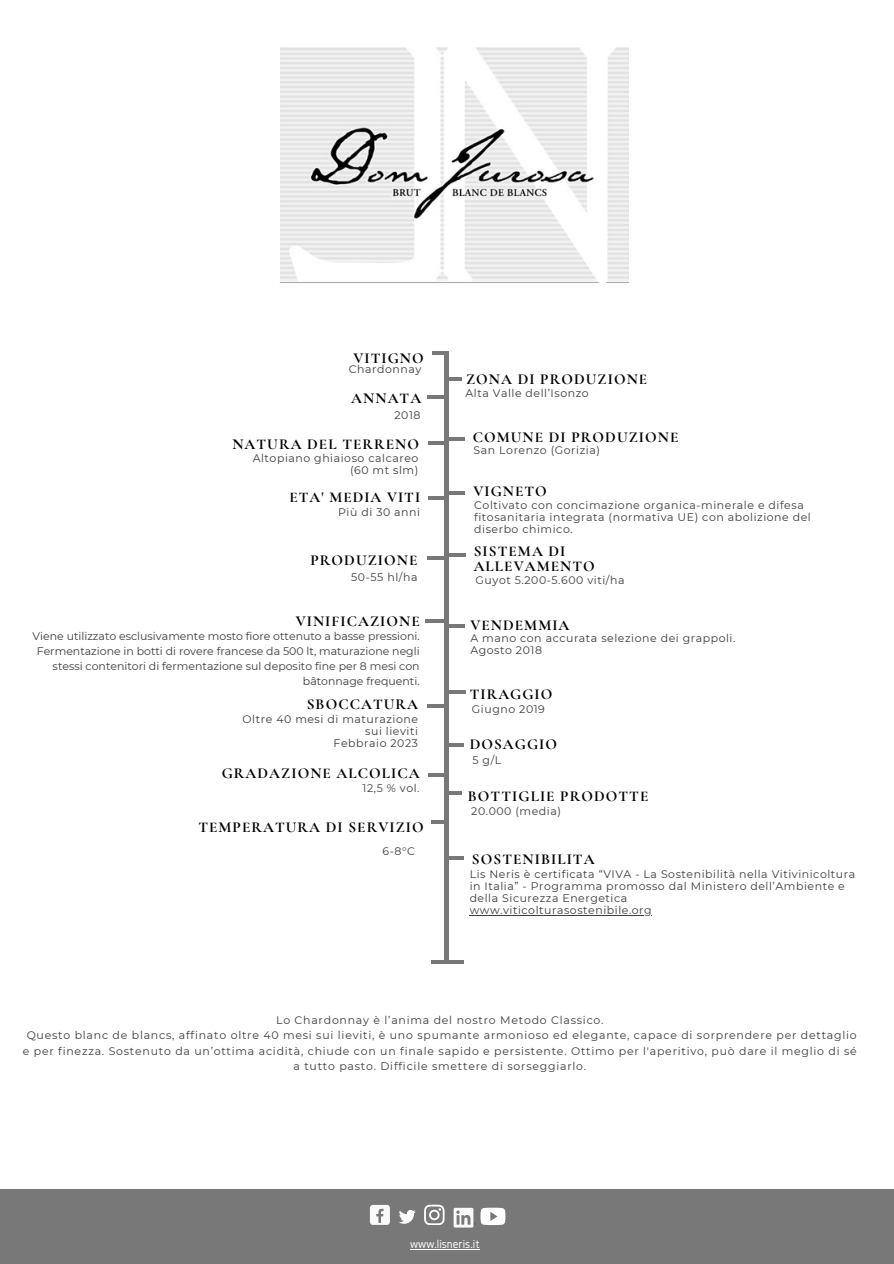
<style>
.page{position:relative;width:894px;height:1264px;background:#fff}
.page>*{position:absolute;margin:0;border:0;box-sizing:border-box;transform-origin:0 0}
.t1{font:700 15.15px/15.1px "Cormorant Garamond";letter-spacing:.07em;color:#000}
.t2{font:700 15px "Cormorant Garamond";letter-spacing:.07em;color:#000}
.t3{font:12.45px "Gidole";color:#fff}
.t4{font:10.95px/12px "Montserrat";letter-spacing:.05em;color:#3c3b38}
.t5{font:10.95px/15.1px "Montserrat";letter-spacing:.07em;color:#3c3b38;text-align:center}
.t6{font:10.95px/15.1px "Montserrat";color:#3c3b38;text-align:right}
</style>
<div class="page">
<div style="left:0;top:1188px;width:893px;height:75px;background:#787878"></div>
<hr style="left:444px;top:351px;width:4px;height:611px;background:#787878">
<hr style="left:431px;top:351px;width:17px;height:3px;background:#787878">
<hr style="left:428px;top:441px;width:17px;height:3px;background:#787878">
<hr style="left:447px;top:690px;width:18px;height:4px;background:#787878">
<hr style="left:431px;top:960px;width:33px;height:4px;background:#787878">
<hr style="left:445px;top:377px;width:17px;height:3px;background:#787878">
<hr style="left:448px;top:553px;width:17px;height:3px;background:#787878">
<svg style="left:428px;top:773px;width:16px;height:3px"></svg>
<div style="left:453px;top:1207px;width:20px;height:20px;background:linear-gradient(to right,#fbfafa,#fbfafa)"></div>
<svg style="left:456px;top:1207px;width:49px;height:17px"></svg>
<hr style="left:426px;top:619px;width:18px;height:3px;background:#787878">
<hr style="left:447px;top:624px;width:17px;height:3px;background:#787878">
<hr style="left:446px;top:743px;width:17px;height:4px;background:#787878">
<hr style="left:426px;top:556px;width:17px;height:4px;background:#787878">
<hr style="left:430px;top:820px;width:17px;height:3px;background:#787878">
<hr style="left:428px;top:496px;width:17px;height:3px;background:#787878">
<hr style="left:427px;top:395px;width:17px;height:3px;background:#787878">
<div style="left:370px;top:1204px;width:20px;height:20px;background:#fbfafa;border-radius:3px"></div>
<svg style="left:376px;top:1208px;width:7px;height:14px"></svg>
<svg style="left:424px;top:1204px;width:20px;height:20px"></svg>
<hr style="left:447px;top:491px;width:17px;height:4px;background:#787878">
<hr style="left:448px;top:437px;width:17px;height:4px;background:#787878">
<img style="left:280px;top:47px;width:348px;height:236px">
<hr style="left:410px;top:1248px;width:69px;height:1px;background:#fff">
<hr style="left:426px;top:704px;width:17px;height:3px;background:#787878">
<hr style="left:445px;top:791px;width:17px;height:3px;background:#787878">
<svg style="left:399px;top:1210px;width:17px;height:14px"></svg>
<hr style="left:446px;top:856px;width:17px;height:3px;background:#787878">
<hr style="left:469px;top:914px;width:183px;height:1px;background:#3c3b38">
<h1 class="t1" style="left:353px;top:351px;width:72px">VITIGNO</h1>
<h1 class="t4" style="left:349px;top:363px;width:74px">Chardonnay</h1>
<p class="t1" style="left:351px;top:391px;width:71px">ANNATA</p>
<p class="t4" style="left:394px;top:409px;width:28px">2018</p>
<p class="t1" style="left:232px;top:437px;width:188px">NATURA DEL TERRENO</p>
<h1 class="t4" style="left:253px;top:452px;width:167px;text-align:right">Altopiano ghiaioso calcareo (60 mt slm)</h1>
<h3 class="t4" style="left:338px;top:505px;width:83px">Più di 30 anni</h3>
<h1 class="t2" style="left:289px;top:487px;width:132px">ETA' MEDIA VITI</h1>
<p class="t1" style="left:310px;top:552px;width:108px">PRODUZIONE</p>
<h1 class="t4" style="left:351px;top:571px;width:68px">50-55 hl/ha</h1>
<p class="t1" style="left:466px;top:371px;width:183px">ZONA DI PRODUZIONE</p>
<h1 class="t4" style="left:465px;top:387px;width:125px">Alta Valle dell’Isonzo</h1>
<p class="t1" style="left:472px;top:430px;width:207px">COMUNE DI PRODUZIONE</p>
<h1 class="t4" style="left:473px;top:444px;width:128px">San Lorenzo (Gorizia)</h1>
<p class="t1" style="left:473px;top:483px;width:75px">VIGNETO</p>
<h1 class="t4" style="left:474px;top:499px;width:338px">Coltivato con concimazione organica-minerale e difesa fitosanitaria integrata (normativa UE) con abolizione del diserbo chimico.</h1>
<p class="t1" style="left:473px;top:544px;width:123px">SISTEMA DI<br>ALLEVAMENTO</p>
<p class="t4" style="left:475px;top:574px;width:150px">Guyot 5.200-5.600 viti/ha</p>
<h1 class="t1" style="left:296px;top:613px;width:125px">VINIFICAZIONE</h1>
<p class="t1" style="left:470px;top:617px;width:101px">VENDEMMIA</p>
<p class="t6" style="left:33px;top:628px;width:388px">Viene utilizzato esclusivamente mosto fiore ottenuto a basse pressioni.<br>Fermentazione in botti di rovere francese da 500 lt, maturazione negli stessi contenitori di fermentazione sul deposito fine per 8 mesi con bâtonnage frequenti.</p>
<p class="t4" style="left:470px;top:632px;width:266px">A mano con accurata selezione dei grappoli.</p>
<h1 class="t4" style="left:470px;top:644px;width:73px">Agosto 2018</h1>
<p class="t1" style="left:469px;top:686px;width:84px">TIRAGGIO</p>
<p class="t1" style="left:306px;top:696px;width:113px">SBOCCATURA</p>
<h1 class="t4" style="left:472px;top:702px;width:74px">Giugno 2019</h1>
<h1 class="t4" style="left:242px;top:713px;width:177px;text-align:right">Oltre 40 mesi di maturazione sui lieviti</h1>
<p class="t4" style="left:333px;top:737px;width:86px">Febbraio 2023</p>
<h1 class="t1" style="left:469px;top:737px;width:89px">DOSAGGIO</h1>
<p class="t4" style="left:472px;top:754px;width:30px">5 g/L</p>
<h1 class="t1" style="left:222px;top:765px;width:199px">GRADAZIONE ALCOLICA</h1>
<p class="t4" style="left:362px;top:781px;width:59px">12,5 % vol.</p>
<h1 class="t1" style="left:198px;top:819px;width:227px">TEMPERATURA DI SERVIZIO</h1>
<p class="t4" style="left:382px;top:845px;width:34px">6-8°C</p>
<p class="t1" style="left:468px;top:788px;width:182px">BOTTIGLIE PRODOTTE</p>
<p class="t4" style="left:471px;top:804px;width:91px">20.000 (media)</p>
<p class="t1" style="left:472px;top:851px;width:124px">SOSTENIBILITA</p>
<p class="t4" style="left:469px;top:868px;width:387px">Lis Neris è certificata “VIVA - La Sostenibilità nella Vitivinicoltura in Italia” - Programma promosso dal Ministero dell’Ambiente e della Sicurezza Energetica</p>
<p class="t4" style="left:469px;top:903px;width:183px">www.viticolturasostenibile.org</p>
<h1 class="t5" style="left:276px;top:1012px;width:329px">Lo Chardonnay è l’anima del nostro Metodo Classico.</h1>
<p class="t5" style="left:23px;top:1027px;width:835px">Questo blanc de blancs, affinato oltre 40 mesi sui lieviti, è uno spumante armonioso ed elegante, capace di sorprendere per dettaglio e per finezza. Sostenuto da un’ottima acidità, chiude con un finale sapido e persistente. Ottimo per l'aperitivo, può dare il meglio di sé a tutto pasto. Difficile smettere di sorseggiarlo.</p>
<h1 class="t3" style="left:410px;top:1237px;width:71px">www.lisneris.it</h1>
</div>
